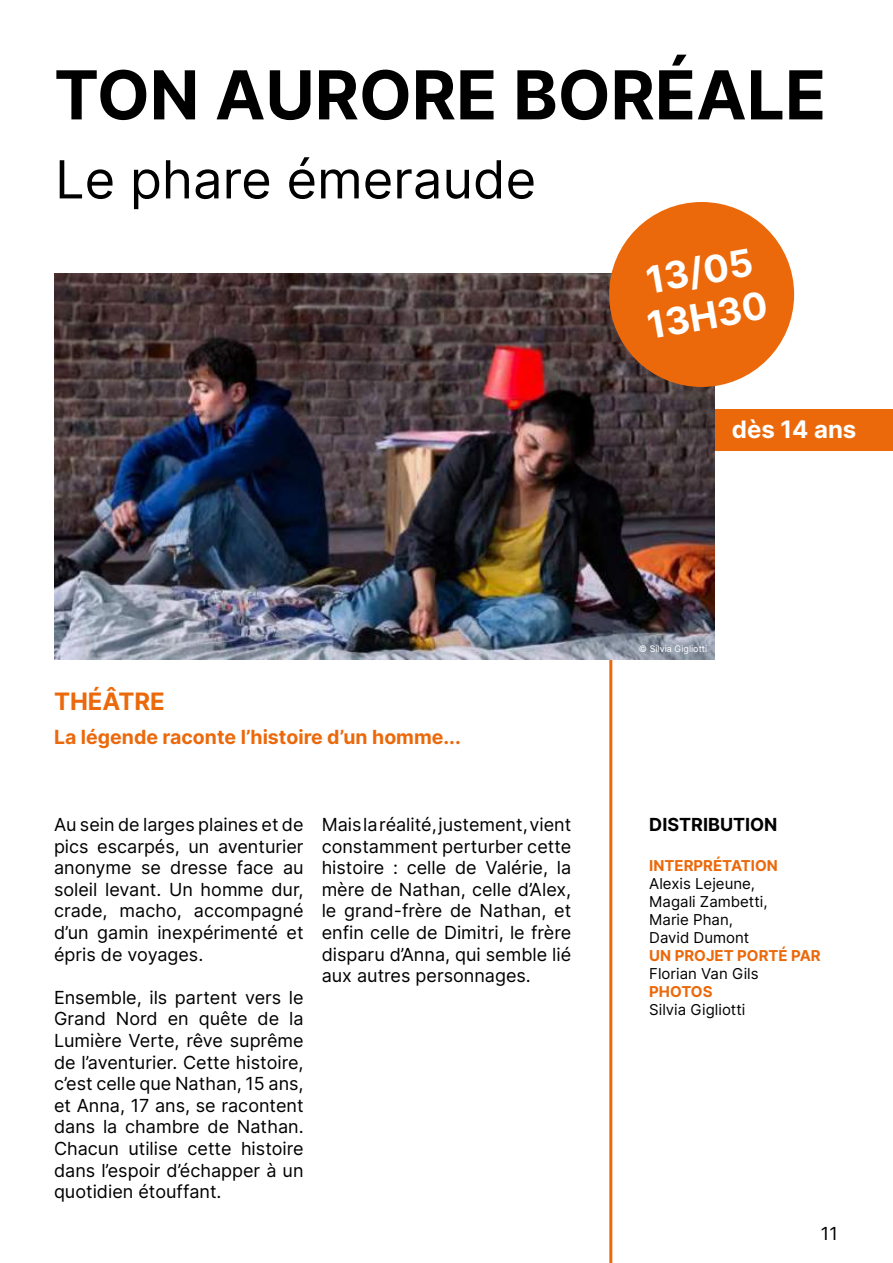
<style>
.page{position:relative;width:893px;height:1263px;background:#fff}
.page>*{position:absolute;margin:0;border:0;box-sizing:border-box;transform-origin:0 0}
.t1{font:700 67.5px "Inter";color:#000}
.t2{font:52.5px "Inter";color:#000}
.t3{font:700 37.5px/45px "Inter";color:#fff}
.t4{font:700 24px "Inter";color:#fff}
.t5{font:700 24px "Inter";color:#eb690b}
.t6{font:700 19.5px "Inter";color:#eb690b}
.t7{font:18px/21.6px "Inter";color:#000;text-align:justify}
.t8{font:700 18px "Inter";color:#000}
.t9{font:15px/18px "Inter";color:#000}
.t10{font:700 15px "Inter";color:#eb690b}
.t11{font:9px "Inter";color:#fff}
</style>
<div class="page">
<div style="left:704px;top:409px;width:189px;height:41px;background:#eb690b"></div>
<hr style="left:609px;top:640px;width:3px;height:623px;background:#eb690b">
<img style="left:54px;top:273px;width:660px;height:386px">
<div style="left:609px;top:202px;width:185px;height:185px;background:#eb690b;border-radius:50%"></div>
<h1 class="t1" style="left:54px;top:46px;width:774px">TON AURORE BORÉALE</h1>
<h2 class="t2" style="left:55px;top:141px;width:483px">Le phare émeraude</h2>
<h3 class="t5" style="left:54px;top:684px;width:112px">THÉÂTRE</h3>
<p class="t6" style="left:54px;top:723px;width:408px">La légende raconte l’histoire d’un homme...</p>
<h3 class="t3" style="left:636px;top:258px;width:123px;rotate:-10deg">13/05<br>13H30</h3>
<h3 class="t4" style="left:732px;top:412px;width:126px">dès 14 ans</h3>
<p class="t11" style="left:639px;top:642px;width:70px">© Silvia Gigliotti</p>
<p class="t7" style="left:54px;top:813px;width:251px">Au sein de larges plaines et de pics escarpés, un aventurier anonyme se dresse face au soleil levant. Un homme dur, crade, macho, accompagné d’un gamin inexpérimenté et épris de voyages.</p>
<p class="t7" style="left:54px;top:986px;width:251px">Ensemble, ils partent vers le Grand Nord en quête de la Lumière Verte, rêve suprême de l’aventurier. Cette histoire, c’est celle que Nathan, 15 ans, et Anna, 17 ans, se racontent dans la chambre de Nathan.<br>Chacun utilise cette histoire dans l’espoir d’échapper à un quotidien étouffant.</p>
<p class="t7" style="left:322px;top:813px;width:251px">Mais la réalité, justement, vient constamment perturber cette histoire : celle de Valérie, la mère de Nathan, celle d’Alex, le grand-frère de Nathan, et enfin celle de Dimitri, le frère disparu d’Anna, qui semble lié aux autres personnages.</p>
<p class="t8" style="left:649px;top:811px;width:130px">DISTRIBUTION</p>
<p class="t10" style="left:649px;top:854px;width:130px">INTERPRÉTATION</p>
<p class="t9" style="left:649px;top:874px;width:120px">Alexis Lejeune,<br>Magali Zambetti,<br>Marie Phan,<br>David Dumont</p>
<p class="t10" style="left:649px;top:944px;width:173px">UN PROJET PORTÉ PAR</p>
<p class="t9" style="left:649px;top:964px;width:111px">Florian Van Gils</p>
<p class="t10" style="left:649px;top:980px;width:65px">PHOTOS</p>
<p class="t9" style="left:649px;top:1000px;width:98px">Silvia Gigliotti</p>
<p class="t7" style="left:821px;top:1222px;width:18px">11</p>
</div>
